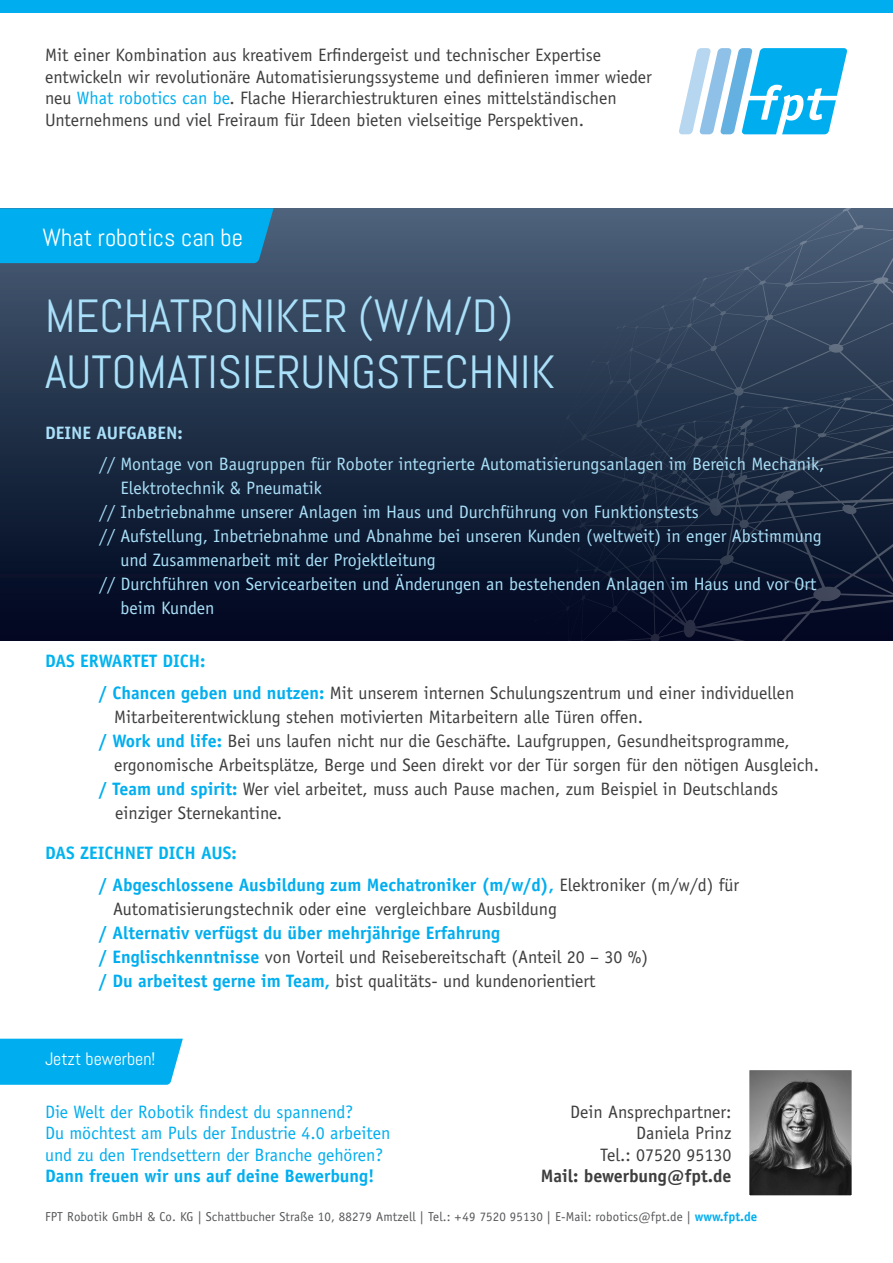
<style>
.page{position:relative;width:893px;height:1263px;background:#fff}
.page>*{position:absolute;margin:0;border:0;box-sizing:border-box;transform-origin:0 0}
.t1{font:46.5px "Abel";color:#aae0f9}
.t2{font:24.75px "Abel";color:#fff}
.t3{font:18px/21.6px "Officina Sans Std";color:#3e3e3f}
.Aufzählung{font:18px/24px "Officina Sans Std";color:#aae0f9}
.t4{font:700 18px/24px "Officina Sans Std";color:#00aeef}
.t5{font:18px "Officina Sans Std";color:#00aeef}
.t6{font:700 18px "Officina Sans Std";color:#00b3ef}
.t7{font:700 18px "Officina Sans Std";color:#3e3e3f}
.t8{font:18px "Abel";color:#fff}
.t9{font:700 18px "Officina Sans Std";color:#aae0f9}
.t10{font:12.9px "Officina Sans Std";letter-spacing:.01em;color:#57585a}
.s1{color:#00aeef}
.s2{font-weight:700;color:#00aeef}
.s3{font-weight:400;color:#3e3e3f}
</style>
<div class="page">
<div style="left:0;top:1039px;width:183px;height:46px;background:#00aeef"></div>
<svg style="left:679px;top:48px;width:168px;height:86px"></svg>
<div style="left:0;top:0;width:893px;height:13px;background:#00aeef"></div>
<div style="left:0;top:208px;width:893px;height:432px;background:linear-gradient(to bottom,#4a6078,#00041c)"></div>
<svg style="left:508px;top:208px;width:385px;height:432px;background:#25344c"></svg>
<div style="left:0;top:208px;width:274px;height:55px;background:#00aeef"></div>
<img style="left:751px;top:1071px;width:99px;height:123px">
<div style="left:748px;top:1068px;width:105px;height:129px;border:2px solid #fff"></div>
<p class="t3" style="left:45px;top:44px;width:608px">Mit einer Kombination aus kreativem Erfindergeist und technischer Expertise entwickeln wir revolutionäre Automatisierungssysteme und definieren immer wieder neu <span class="s1">What robotics can be</span>. Flache Hierarchiestrukturen eines mittelständischen Unternehmens und viel Freiraum für Ideen bieten vielseitige Perspektiven.</p>
<p class="t2" style="left:43px;top:221px;width:202px">What robotics can be</p>
<p class="t1" style="left:45px;top:286px;width:469px">MECHATRONIKER (W/M/D)</p>
<p class="t1" style="left:45px;top:342px;width:511px">AUTOMATISIERUNGSTECHNIK</p>
<p class="t9" style="left:45px;top:421px;width:139px">DEINE AUFGABEN:</p>
<p class="Aufzählung" style="left:99px;top:452px;width:727px">// Montage von Baugruppen für Roboter integrierte Automatisierungsanlagen im Bereich Mechanik,</p>
<p class="Aufzählung" style="left:120px;top:476px;width:203px">Elektrotechnik &amp; Pneumatik</p>
<p class="Aufzählung" style="left:99px;top:500px;width:601px">// Inbetriebnahme unserer Anlagen im Haus und Durchführung von Funktionstests</p>
<p class="Aufzählung" style="left:120px;top:524px;width:703px;text-indent:-21px">// Aufstellung, Inbetriebnahme und Abnahme bei unseren Kunden (weltweit) in enger Abstimmung und Zusammenarbeit mit der Projektleitung</p>
<p class="Aufzählung" style="left:120px;top:572px;width:697px;text-indent:-21px">// Durchführen von Servicearbeiten und Änderungen an bestehenden Anlagen im Haus und vor Ort beim Kunden</p>
<p class="t6" style="left:45px;top:650px;width:162px">DAS ERWARTET DICH:</p>
<p class="t3" style="left:99px;top:682px;width:697px"><span class="s2">/ Chancen geben und nutzen:</span> Mit unserem internen Schulungszentrum und einer individuellen</p>
<p class="t3" style="left:114px;top:706px;width:530px">Mitarbeiterentwicklung stehen motivierten Mitarbeitern alle Türen offen.</p>
<p class="t3" style="left:114px;top:729px;width:706px;line-height:24px;text-indent:-15px"><span class="s2">/ Work und life:</span> Bei uns laufen nicht nur die Geschäfte. Laufgruppen, Gesundheitsprogramme, ergonomische Arbeitsplätze, Berge und Seen direkt vor der Tür sorgen für den nötigen Ausgleich.</p>
<p class="t3" style="left:115px;top:777px;width:665px;line-height:24px;text-indent:-16px"><span class="s2">/ Team und spirit:</span> Wer viel arbeitet, muss auch Pause machen, zum Beispiel in Deutschlands einziger Sternekantine.</p>
<p class="t6" style="left:45px;top:842px;width:193px">DAS ZEICHNET DICH AUS:</p>
<p class="t4" style="left:99px;top:872px;width:641px">/ Abgeschlossene Ausbildung zum Mechatroniker (m/w/d), <span class="s3">Elektroniker (m/w/d) für</span></p>
<p class="t3" style="left:113px;top:898px;width:445px">Automatisierungstechnik oder eine vergleichbare Ausbildung</p>
<p class="t4" style="left:99px;top:920px;width:551px">/ Alternativ verfügst du über mehrjährige Erfahrung<br>/ Englischkenntnisse <span class="s3">von Vorteil und Reisebereitschaft (Anteil 20 – 30 %)</span></p>
<p class="t3" style="left:99px;top:970px;width:498px"><span class="s2">/ Du arbeitest gerne im Team,</span> bist qualitäts- und kundenorientiert</p>
<p class="t8" style="left:45px;top:1047px;width:112px">Jetzt bewerben!</p>
<p class="t5" style="left:45px;top:1101px;width:310px">Die Welt der Robotik findest du spannend?</p>
<p class="t5" style="left:45px;top:1122px;width:347px">Du möchtest am Puls der Industrie 4.0 arbeiten</p>
<p class="t5" style="left:45px;top:1144px;width:340px">und zu den Trendsettern der Branche gehören?</p>
<p class="t4" style="left:45px;top:1164px;width:331px">Dann freuen wir uns auf deine Bewerbung!</p>
<p class="t3" style="left:570px;top:1101px;width:163px;text-align:right">Dein Ansprechpartner:<br>Daniela Prinz<br>Tel.: 07520 95130</p>
<p class="t7" style="left:541px;top:1165px;width:192px">Mail: bewerbung@fpt.de</p>
<p class="t10" style="left:45px;top:1209px;width:714px">FPT Robotik GmbH &amp; Co. KG | Schattbucher Straße 10, 88279 Amtzell | Tel.: +49 7520 95130 | E-Mail: robotics@fpt.de | <span class="s2">www.fpt.de</span></p>
</div>
